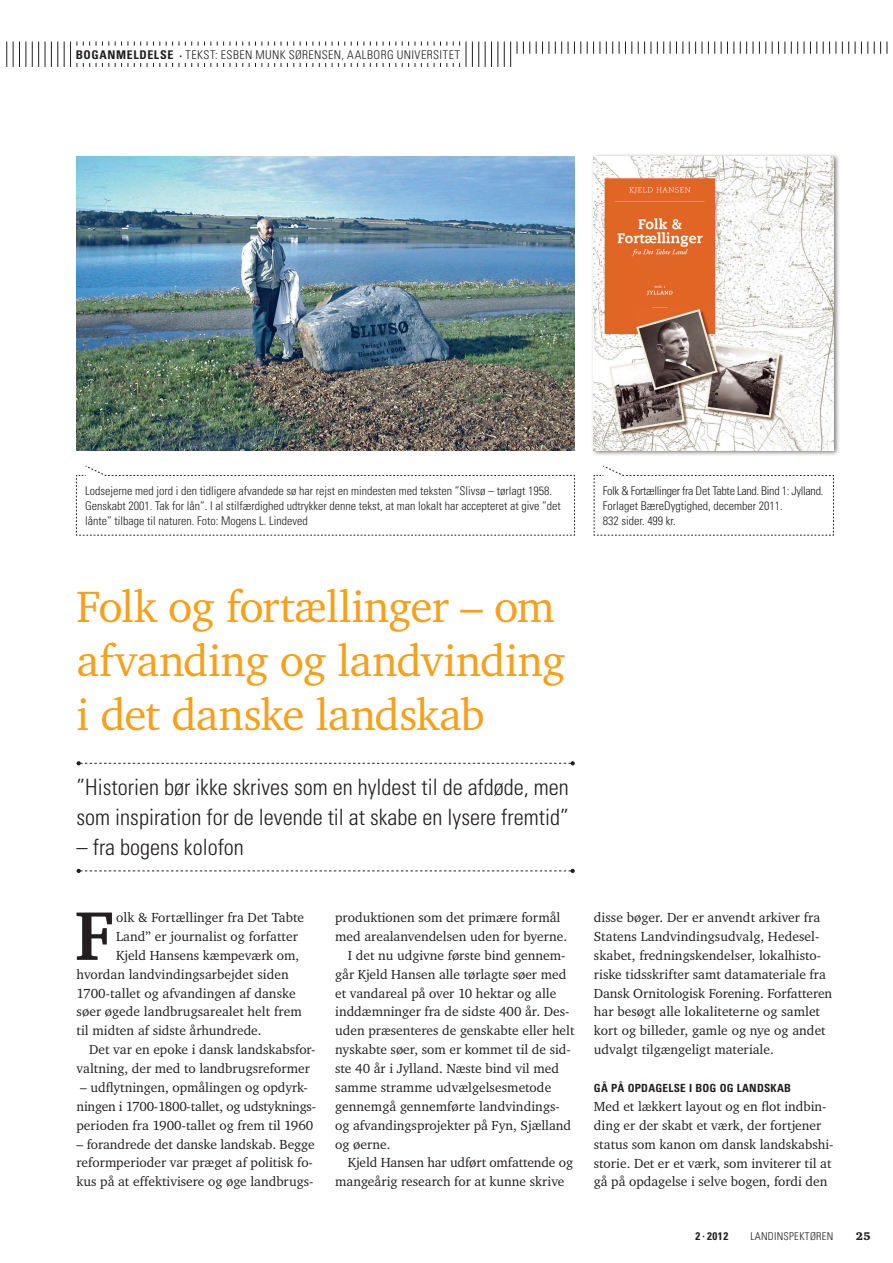
<style>
.page{position:relative;width:893px;height:1263px;background:#fff}
.page>*{position:absolute;margin:0;border:0;box-sizing:border-box;transform-origin:0 0}
.t1{font:45px/54px "Charter ITC";letter-spacing:-.02em;color:#f6a01b}
.t2{font:300 condensed 22.5px/30px "Univers";color:#231f20}
.t3{font:13.5px/18.9px "Charter ITC";color:#231f20}
.t4{font:300 condensed 12px/15px "Univers";color:#231f20}
.t5{font:700 condensed 12px "Univers";letter-spacing:.05em;color:#231f20}
.t6{font:300 condensed 12px "Univers";letter-spacing:.03em;color:#231f20}
.t7{font:11.55px "Charter ITC Blac";color:#231f20}
.t8{font:700 condensed 11.25px "Univers";letter-spacing:.02em;color:#231f20}
.t9{font:700 condensed 10.95px "Univers";color:#231f20}
.t10{font:300 condensed 10.8px "Univers";letter-spacing:.025em;color:#231f20}
.s1{font-weight:300}
</style>
<div class="page">
<svg style="left:721px;top:42px;width:13px;height:12px"></svg>
<svg style="left:740px;top:42px;width:7px;height:12px"></svg>
<svg style="left:753px;top:42px;width:13px;height:12px"></svg>
<svg style="left:772px;top:42px;width:13px;height:12px"></svg>
<svg style="left:791px;top:42px;width:7px;height:12px"></svg>
<svg style="left:804px;top:42px;width:13px;height:12px"></svg>
<svg style="left:823px;top:42px;width:7px;height:12px"></svg>
<svg style="left:836px;top:42px;width:13px;height:12px"></svg>
<svg style="left:855px;top:42px;width:13px;height:12px"></svg>
<svg style="left:874px;top:42px;width:7px;height:12px"></svg>
<svg style="left:887px;top:42px;width:1px;height:12px"></svg>
<svg style="left:6px;top:42px;width:1px;height:25px"></svg>
<svg style="left:13px;top:42px;width:7px;height:25px"></svg>
<svg style="left:26px;top:42px;width:13px;height:25px"></svg>
<svg style="left:77px;top:63px;width:13px;height:4px"></svg>
<svg style="left:77px;top:42px;width:13px;height:4px"></svg>
<svg style="left:96px;top:63px;width:13px;height:4px"></svg>
<svg style="left:96px;top:42px;width:13px;height:4px"></svg>
<svg style="left:45px;top:42px;width:13px;height:25px"></svg>
<svg style="left:64px;top:42px;width:7px;height:25px"></svg>
<svg style="left:466px;top:42px;width:13px;height:25px"></svg>
<svg style="left:485px;top:42px;width:13px;height:25px"></svg>
<svg style="left:504px;top:42px;width:7px;height:25px"></svg>
<svg style="left:517px;top:42px;width:13px;height:12px"></svg>
<svg style="left:536px;top:42px;width:7px;height:12px"></svg>
<svg style="left:549px;top:42px;width:13px;height:12px"></svg>
<svg style="left:568px;top:42px;width:13px;height:12px"></svg>
<svg style="left:587px;top:42px;width:7px;height:12px"></svg>
<svg style="left:600px;top:42px;width:13px;height:12px"></svg>
<svg style="left:619px;top:42px;width:13px;height:12px"></svg>
<svg style="left:638px;top:42px;width:7px;height:12px"></svg>
<svg style="left:651px;top:42px;width:13px;height:12px"></svg>
<svg style="left:670px;top:42px;width:13px;height:12px"></svg>
<svg style="left:689px;top:42px;width:7px;height:12px"></svg>
<svg style="left:702px;top:42px;width:13px;height:12px"></svg>
<svg style="left:128px;top:63px;width:13px;height:4px"></svg>
<svg style="left:147px;top:63px;width:13px;height:4px"></svg>
<svg style="left:179px;top:63px;width:13px;height:4px"></svg>
<svg style="left:198px;top:63px;width:13px;height:4px"></svg>
<svg style="left:230px;top:63px;width:13px;height:4px"></svg>
<svg style="left:249px;top:63px;width:13px;height:4px"></svg>
<svg style="left:281px;top:63px;width:13px;height:4px"></svg>
<svg style="left:313px;top:63px;width:13px;height:4px"></svg>
<svg style="left:332px;top:63px;width:13px;height:4px"></svg>
<svg style="left:364px;top:63px;width:13px;height:4px"></svg>
<svg style="left:383px;top:63px;width:13px;height:4px"></svg>
<svg style="left:415px;top:63px;width:13px;height:4px"></svg>
<svg style="left:434px;top:63px;width:13px;height:4px"></svg>
<svg style="left:128px;top:42px;width:13px;height:4px"></svg>
<svg style="left:147px;top:42px;width:13px;height:4px"></svg>
<svg style="left:179px;top:42px;width:13px;height:4px"></svg>
<svg style="left:198px;top:42px;width:13px;height:4px"></svg>
<svg style="left:230px;top:42px;width:13px;height:4px"></svg>
<svg style="left:249px;top:42px;width:13px;height:4px"></svg>
<svg style="left:281px;top:42px;width:13px;height:4px"></svg>
<svg style="left:313px;top:42px;width:13px;height:4px"></svg>
<svg style="left:332px;top:42px;width:13px;height:4px"></svg>
<svg style="left:364px;top:42px;width:13px;height:4px"></svg>
<svg style="left:383px;top:42px;width:13px;height:4px"></svg>
<svg style="left:415px;top:42px;width:13px;height:4px"></svg>
<svg style="left:434px;top:42px;width:13px;height:4px"></svg>
<div style="left:591px;top:153px;width:249px;height:304px;background:#231f20;opacity:.6"></div>
<img style="left:594px;top:156px;width:239px;height:294px">
<img style="left:77px;top:156px;width:498px;height:294px">
<svg style="left:76px;top:465px;width:499px;height:71px"></svg>
<svg style="left:594px;top:465px;width:240px;height:71px"></svg>
<svg style="left:77px;top:761px;width:498px;height:4px"></svg>
<svg style="left:77px;top:869px;width:498px;height:4px"></svg>
<svg style="left:77px;top:912px;width:35px;height:48px"></svg>
<p class="t5" style="left:76px;top:47px;width:123px">BOGANMELDELSE · <span class="s1">Tekst</span></p>
<p class="t6" style="left:215px;top:47px;width:88px">: Esben Munk Sørensen</p>
<p class="t4" style="left:341px;top:47px;width:87px">, Aalborg Universitet</p>
<p class="t4" style="left:85px;top:483px;width:477px">Lodsejerne med jord i den tidligere afvandede sø har rejst en mindesten med teksten ”Slivsø – tørlagt 1958.<br>Genskabt 2001. Tak for lån”. I al stilfærdighed udtrykker denne tekst, at man lokalt har accepteret at give ”det lånte” tilbage til naturen. Foto: Mogens L. Lindeved</p>
<p class="t4" style="left:603px;top:483px;width:222px">Folk &amp; Fortællinger fra Det Tabte Land. Bind 1: Jylland.<br>Forlaget BæreDygtighed, december 2011.<br>832 sider. 499 kr.</p>
<h1 class="t1" style="left:77px;top:578px;width:490px">Folk og fortællinger – om afvanding og landvinding i det danske landskab</h1>
<h2 class="t2" style="left:77px;top:772px;width:494px">”Historien bør ikke skrives som en hyldest til de afdøde, men som inspiration for de levende til at skabe en lysere fremtid”</h2>
<h2 class="t2" style="left:77px;top:832px;width:169px">– fra bogens kolofon</h2>
<p class="t3" style="left:116px;top:908px;width:190px">olk &amp; Fortællinger fra Det Tabte</p>
<p class="t3" style="left:116px;top:926px;width:183px">Land” er journalist og forfatter</p>
<p class="t3" style="left:116px;top:945px;width:185px">Kjeld Hansens kæmpeværk om,</p>
<p class="t3" style="left:77px;top:964px;width:214px">hvordan landvindingsarbejdet siden</p>
<p class="t3" style="left:77px;top:983px;width:221px">1700-tallet og afvandingen af danske</p>
<p class="t3" style="left:77px;top:1002px;width:227px">søer øgede landbrugsarealet helt frem</p>
<p class="t3" style="left:77px;top:1021px;width:187px">til midten af sidste århundrede.</p>
<p class="t3" style="left:89px;top:1040px;width:228px">Det var en epoke i dansk landskabsfor-</p>
<p class="t3" style="left:77px;top:1059px;width:235px">valtning, der med to landbrugsreformer</p>
<p class="t3" style="left:77px;top:1077px;width:241px">– udflytningen, opmålingen og opdyrk&shy;ningen i 1700-1800-tallet, og udstyknings&shy;perioden fra 1900-tallet og frem til 1960</p>
<p class="t3" style="left:77px;top:1134px;width:240px">– forandrede det danske landskab. Begge reformperioder var præget af politisk fo&shy;kus på at effektivisere og øge landbrugs-</p>
<p class="t3" style="left:335px;top:908px;width:227px">produktionen som det primære formål</p>
<p class="t3" style="left:335px;top:926px;width:233px">med arealanvendelsen uden for byerne.</p>
<p class="t3" style="left:348px;top:945px;width:219px">I det nu udgivne første bind gennem-</p>
<p class="t3" style="left:335px;top:964px;width:233px">går Kjeld Hansen alle tørlagte søer med</p>
<p class="t3" style="left:335px;top:983px;width:223px">et vandareal på over 10 hektar og alle</p>
<p class="t3" style="left:335px;top:1002px;width:236px">inddæmninger fra de sidste 400 år. Des-</p>
<p class="t3" style="left:335px;top:1021px;width:241px">uden præsenteres de genskabte eller helt</p>
<p class="t3" style="left:335px;top:1040px;width:237px">nyskabte søer, som er kommet til de sid-</p>
<p class="t3" style="left:335px;top:1059px;width:225px">ste 40 år i Jylland. Næste bind vil med</p>
<p class="t3" style="left:335px;top:1077px;width:218px">samme stramme udvælgelsesmetode</p>
<p class="t3" style="left:335px;top:1096px;width:226px">gennemgå gennemførte landvindings-</p>
<p class="t3" style="left:335px;top:1115px;width:237px">og afvandingsprojekter på Fyn, Sjælland</p>
<p class="t3" style="left:335px;top:1134px;width:57px">og øerne.</p>
<p class="t3" style="left:348px;top:1153px;width:227px">Kjeld Hansen har udført omfattende og</p>
<p class="t3" style="left:335px;top:1172px;width:231px">mangeårig research for at kunne skrive</p>
<p class="t3" style="left:594px;top:908px;width:240px">disse bøger. Der er anvendt arkiver fra Statens Landvindingsudvalg, Hedesel&shy;skabet, fredningskendelser, lokalhisto&shy;riske tidsskrifter samt datamateriale fra Dansk Ornitologisk Forening. Forfatteren har besøgt alle lokaliteterne og samlet kort og billeder, gamle og nye og andet udvalgt tilgængeligt materiale.</p>
<p class="t8" style="left:594px;top:1081px;width:55px">GÅ PÅ OPDAGELSE</p>
<p class="t8" style="left:689px;top:1081px;width:14px">I BOG</p>
<p class="t8" style="left:720px;top:1081px;width:25px">OG LANDS</p>
<p class="t8" style="left:771px;top:1081px;width:15px">KAB</p>
<p class="t3" style="left:594px;top:1096px;width:241px">Med et lækkert layout og en flot indbin&shy;ding er der skabt et værk, der fortjener status som kanon om dansk landskabshi&shy;storie. Det er et værk, som inviterer til at gå på opdagelse i selve bogen, fordi den</p>
<p class="t9" style="left:702px;top:1228px;width:4px">·</p>
<p class="t10" style="left:750px;top:1230px;width:84px">LANDINSPEKTØREN</p>
<p class="t7" style="left:856px;top:1229px;width:16px">25</p>
<p class="t9" style="left:696px;top:1230px;width:34px">2 2012</p>
</div>
